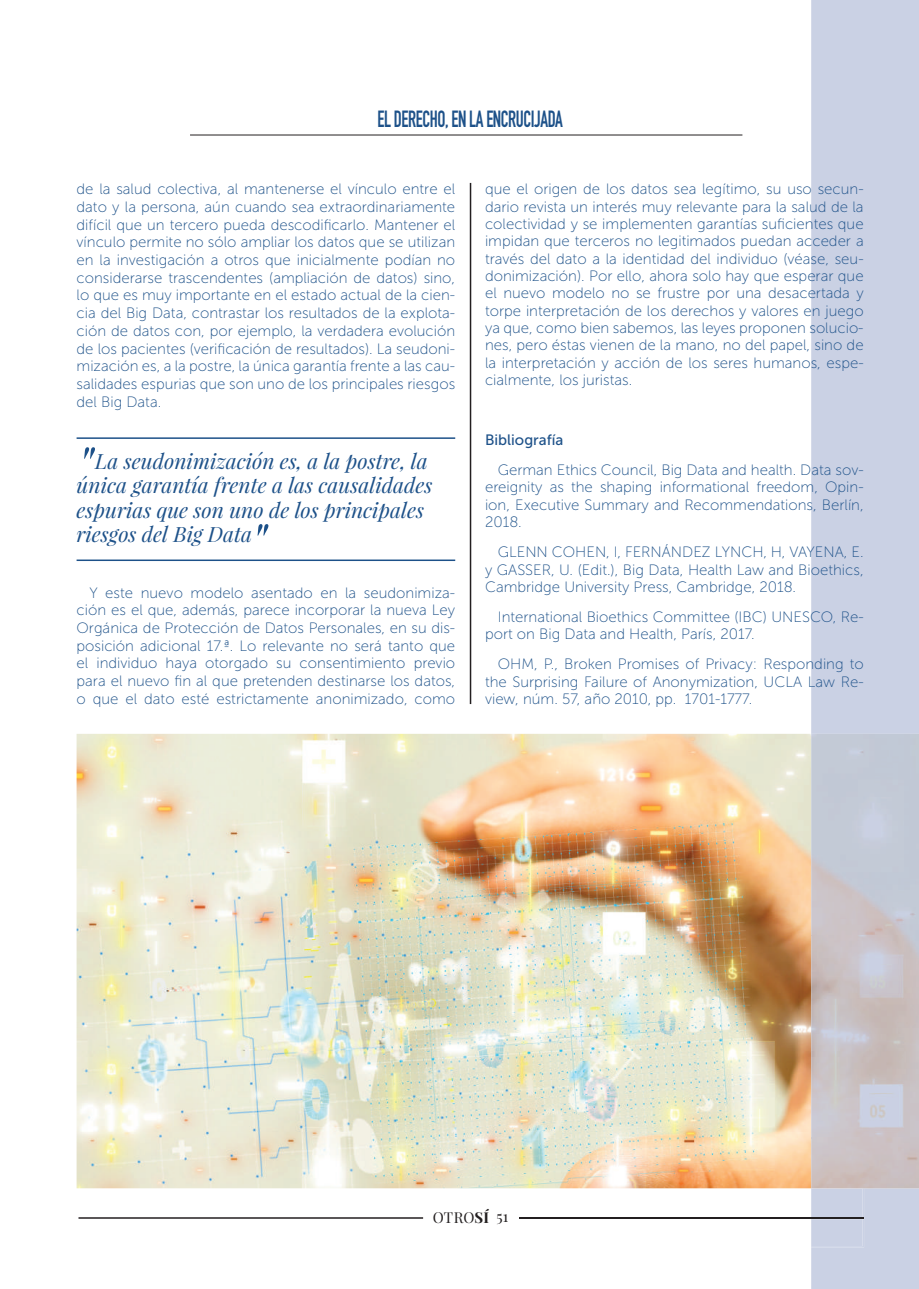
<style>
.page{position:relative;width:919px;height:1289px;background:#fff}
.page>*{position:absolute;margin:0;border:0;box-sizing:border-box;transform-origin:0 0}
.t1{font:italic 54px "Playfair Display";color:#1d5189}
.t2{font:23.1px "DIN Engschrift Std";letter-spacing:-.02em;color:#1d5189;scale:.82 1}
.t3{font:italic 21px/24.6px "Playfair Display";color:#1d5189}
.t4{font:15px/17.7px "Museo Sans 100";color:#1d5189;text-align:justify}
.t5{font:15px "Museo Sans 500";color:#1d5189}
.t6{font:15px "Playfair Display";letter-spacing:.01em;color:#231f20}
.s1{font-weight:700}
</style>
<div class="page">
<hr style="left:190px;top:135px;width:552px;height:1px;background:#231f20">
<img style="left:77px;top:733px;width:734px;height:454px">
<div style="left:811px;top:0;width:107px;height:733px;background:#cad1e4"></div>
<img style="left:811px;top:733px;width:107px;height:454px">
<hr style="left:77px;top:437px;width:378px;height:2px;background:#1d5189">
<hr style="left:77px;top:559px;width:378px;height:2px;background:#1d5189">
<hr style="left:469px;top:183px;width:2px;height:521px;background:#231f20">
<svg style="left:77px;top:1187px;width:842px;height:102px"></svg>
<hr style="left:519px;top:1217px;width:345px;height:2px;background:#231f20">
<h2 class="t2" style="left:377px;top:105px;width:227px">EL DERECHO, EN LA ENCRUCIJADA</h2>
<p class="t4" style="left:77px;top:181px;width:380px">de la salud colectiva, al mantenerse el vínculo entre el dato y la persona, aún cuando sea extraordinariamente difícil que un tercero pueda descodificarlo. Mantener el vínculo permite no sólo ampliar los datos que se utilizan en la investigación a otros que inicialmente podían no considerarse trascendentes (ampliación de datos) sino, lo que es muy importante en el estado actual de la cien&shy;cia del Big Data, contrastar los resultados de la explota&shy;ción de datos con, por ejemplo, la verdadera evolución de los pacientes (verificación de resultados). La seudoni&shy;mización es, a la postre, la única garantía frente a las cau&shy;salidades espurias que son uno de los principales riesgos del Big Data.</p>
<h1 class="t1" style="left:77px;top:444px;width:17px">"</h1>
<h3 class="t3" style="left:77px;top:450px;width:357px;text-indent:19px">La seudonimización es, a la postre, la única garantía frente a las causalidades espurias que son uno de los principales riesgos del Big Data</h3>
<h1 class="t1" style="left:250px;top:520px;width:17px">"</h1>
<p class="t4" style="left:77px;top:585px;width:380px;text-indent:13px">Y este nuevo modelo asentado en la seudonimiza&shy;ción es el que, además, parece incorporar la nueva Ley Orgánica de Protección de Datos Personales, en su dis&shy;posición adicional 17.ª. Lo relevante no será tanto que el individuo haya otorgado su consentimiento previo para el nuevo fin al que pretenden destinarse los datos, o que el dato esté estrictamente anonimizado, como</p>
<p class="t4" style="left:485px;top:182px;width:380px">que el origen de los datos sea legítimo, su uso secun&shy;dario revista un interés muy relevante para la salud de la colectividad y se implementen garantías suficientes que impidan que terceros no legitimados puedan acceder a través del dato a la identidad del individuo (véase, seu&shy;donimización). Por ello, ahora solo hay que esperar que el nuevo modelo no se frustre por una desacertada y torpe interpretación de los derechos y valores en juego ya que, como bien sabemos, las leyes proponen solucio&shy;nes, pero éstas vienen de la mano, no del papel, sino de la interpretación y acción de los seres humanos, espe&shy;cialmente, los juristas.</p>
<p class="t5" style="left:485px;top:434px;width:80px">Bibliografía</p>
<p class="t4" style="left:485px;top:462px;width:380px;line-height:17.2px;text-indent:13px">German Ethics Council, Big Data and health. Data sov&shy;ereignity as the shaping informational freedom, Opin&shy;ion, Executive Summary and Recommendations, Berlín, 2018.</p>
<p class="t4" style="left:485px;top:544px;width:380px;text-indent:13px">GLENN COHEN, I, FERNÁNDEZ LYNCH, H, VAYENA, E. y GASSER, U. (Edit.), Big Data, Health Law and Bioethics, Cambridge University Press, Cambridge, 2018.</p>
<p class="t4" style="left:485px;top:609px;width:380px;text-indent:13px">International Bioethics Committee (IBC) UNESCO, Re&shy;port on Big Data and Health, París, 2017.</p>
<p class="t4" style="left:485px;top:657px;width:380px;line-height:17.2px;text-indent:13px">OHM, P., Broken Promises of Privacy: Responding to the Surprising Failure of Anonymization, UCLA Law Re&shy;view, núm. 57, año 2010, pp. 1701-1777.</p>
<p class="t6" style="left:432px;top:1211px;width:77px">OTRO<span class="s1">SÍ</span> 51</p>
</div>
